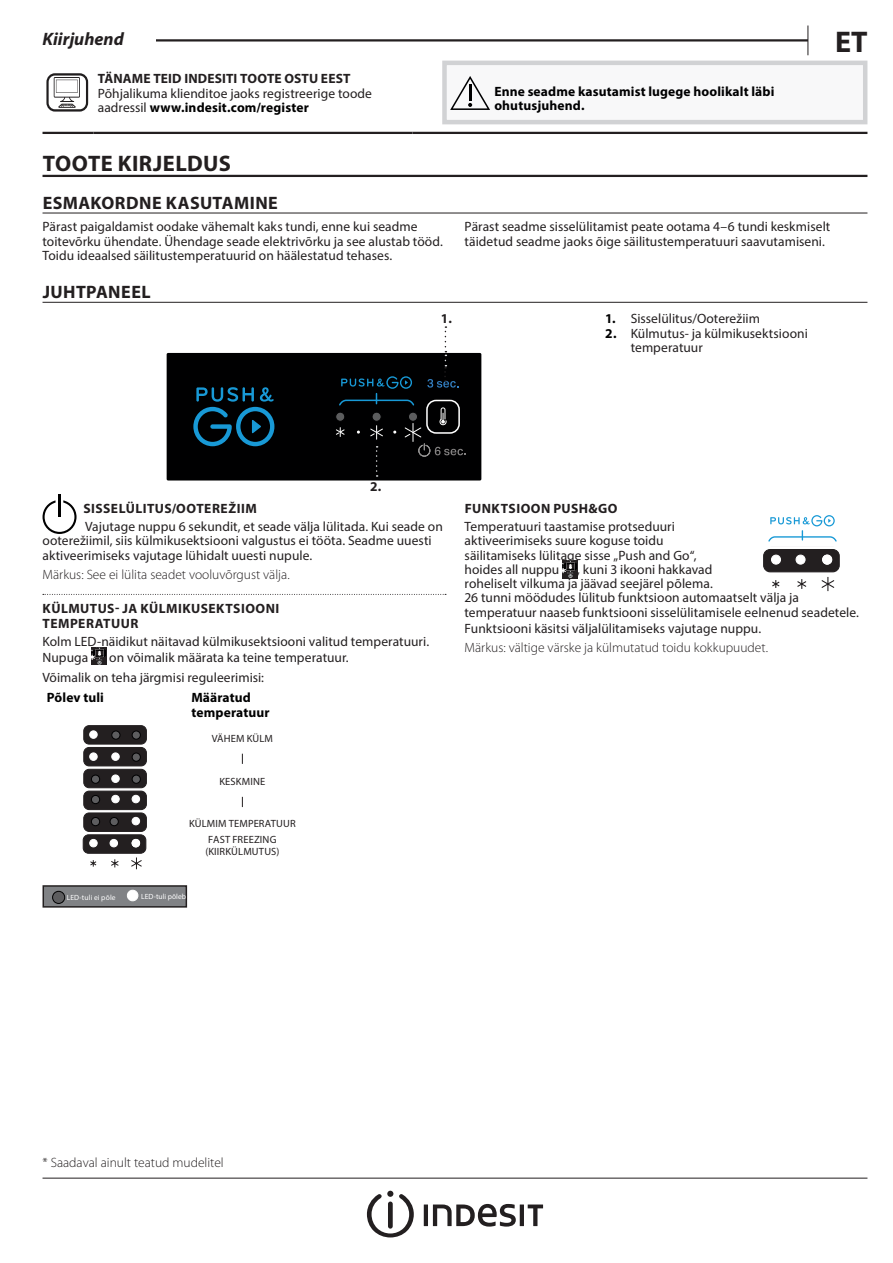
<style>
.page{position:relative;width:893px;height:1263px;background:#fff}
.page>*{position:absolute;margin:0;border:0;box-sizing:border-box;transform-origin:0 0}
.t1{font:700 30px "Myriad Pro";color:#231f20}
.t2{font:700 22.5px "Myriad Pro";letter-spacing:.02em;color:#231f20}
.t3{font:700 18px "Myriad Pro";letter-spacing:.025em;color:#231f20}
.t4{font:italic 700 18px "Myriad Pro";color:#231f20}
.t5{font:13.5px/14.2px "Myriad Pro";letter-spacing:.005em;color:#231f20}
.t6{font:300 13.5px "Myriad Pro";color:#231f20}
.t7{font:700 13.5px/14.2px "Myriad Pro";letter-spacing:.035em;color:#231f20}
.t8{font:700 13.5px/14.2px "Myriad Pro";letter-spacing:.01em;color:#000001}
.t9{font:700 13.5px "Myriad Pro";letter-spacing:.005em;color:#231f20}
.t10{font:10.5px/15.6px "Myriad Pro";letter-spacing:.015em;color:#231f20;text-align:center}
.t11{font:7.5px "Myriad Pro";letter-spacing:.01em;color:#fff}
.s1{font-weight:700;color:#000001}
</style>
<div class="page">
<hr style="left:43px;top:1178px;width:824px;height:1px;background:#231f20">
<svg style="left:807px;top:26px;width:1px;height:29px"></svg>
<hr style="left:43px;top:39px;width:765px;height:3px;background:#231f20">
<div style="left:43px;top:26px;width:113px;height:19px;background:#fff"></div>
<svg style="left:367px;top:1191px;width:47px;height:46px"></svg>
<hr style="left:424px;top:1204px;width:4px;height:22px;background:#231f20">
<svg style="left:433px;top:1204px;width:83px;height:22px"></svg>
<hr style="left:520px;top:1204px;width:4px;height:22px;background:#231f20">
<svg style="left:528px;top:1204px;width:15px;height:22px"></svg>
<div style="left:167px;top:353px;width:314px;height:127px;background:#000001;border-radius:2px"></div>
<svg style="left:193px;top:387px;width:81px;height:59px"></svg>
<hr style="left:43px;top:175px;width:824px;height:2px;background:#231f20">
<hr style="left:43px;top:213px;width:824px;height:1px;background:#231f20">
<hr style="left:43px;top:132px;width:51px;height:2px;background:#231f20">
<hr style="left:94px;top:132px;width:318px;height:2px;background:#231f20">
<hr style="left:412px;top:132px;width:455px;height:2px;background:#231f20">
<svg style="left:46px;top:73px;width:42px;height:39px"></svg>
<div style="left:444px;top:63px;width:421px;height:59px;background:#f8f8f9"></div>
<div style="left:442px;top:61px;width:425px;height:63px;border:4px solid #d1d2d4"></div>
<svg style="left:450px;top:76px;width:40px;height:34px"></svg>
<hr style="left:43px;top:302px;width:824px;height:1px;background:#231f20">
<svg style="left:43px;top:594px;width:403px;height:1px"></svg>
<svg style="left:43px;top:500px;width:34px;height:34px"></svg>
<hr style="left:58px;top:495px;width:3px;height:22px;background:#000">
<svg style="left:91px;top:647px;width:15px;height:18px"></svg>
<div style="left:84px;top:726px;width:62px;height:18px;background:#231f20;border-radius:5px"></div>
<div style="left:83px;top:725px;width:64px;height:19px;border:1px solid #231f20;border-radius:5px"></div>
<div style="left:84px;top:747px;width:62px;height:19px;background:#231f20;border-radius:5px"></div>
<div style="left:83px;top:747px;width:64px;height:19px;border:1px solid #231f20;border-radius:5px"></div>
<div style="left:84px;top:769px;width:62px;height:19px;background:#231f20;border-radius:5px"></div>
<div style="left:83px;top:769px;width:64px;height:19px;border:1px solid #231f20;border-radius:5px"></div>
<div style="left:84px;top:791px;width:62px;height:19px;background:#231f20;border-radius:5px"></div>
<div style="left:83px;top:791px;width:64px;height:19px;border:1px solid #231f20;border-radius:5px"></div>
<svg style="left:83px;top:797px;width:64px;height:72px"></svg>
<div style="left:108px;top:775px;width:14px;height:7px;border:1px solid #231f20;border-radius:3px"></div>
<svg style="left:85px;top:731px;width:37px;height:29px"></svg>
<div style="left:89px;top:839px;width:8px;height:8px;background:#fff;border:1px solid #fff;border-radius:50%"></div>
<div style="left:110px;top:839px;width:8px;height:8px;background:#fff;border:1px solid #fff;border-radius:50%"></div>
<div style="left:132px;top:817px;width:8px;height:8px;background:#fff;border:1px solid #fff;border-radius:50%"></div>
<div style="left:112px;top:795px;width:7px;height:8px;background:#fff;border:1px solid #fff;border-radius:50%"></div>
<div style="left:132px;top:795px;width:8px;height:8px;background:#fff;border:1px solid #fff;border-radius:50%"></div>
<div style="left:112px;top:775px;width:7px;height:8px;background:#fff;border:1px solid #fff;border-radius:50%"></div>
<div style="left:89px;top:753px;width:8px;height:8px;background:#fff;border:1px solid #fff;border-radius:50%"></div>
<div style="left:112px;top:753px;width:7px;height:8px;background:#fff;border:1px solid #fff;border-radius:50%"></div>
<div style="left:89px;top:731px;width:8px;height:7px;background:#fff;border:1px solid #fff;border-radius:50%"></div>
<div style="left:132px;top:775px;width:9px;height:8px;background:#5d5d5f;border:1px solid #000001;border-radius:50%"></div>
<div style="left:91px;top:795px;width:9px;height:9px;background:#5d5d5f;border:1px solid #000001;border-radius:50%"></div>
<div style="left:110px;top:817px;width:9px;height:9px;background:#5d5d5f;border:1px solid #000001;border-radius:50%"></div>
<div style="left:91px;top:817px;width:9px;height:9px;background:#5d5d5f;border:1px solid #000001;border-radius:50%"></div>
<div style="left:91px;top:775px;width:9px;height:8px;background:#5d5d5f;border:1px solid #000001;border-radius:50%"></div>
<div style="left:132px;top:753px;width:9px;height:8px;background:#5d5d5f;border:1px solid #000001;border-radius:50%"></div>
<div style="left:132px;top:731px;width:9px;height:8px;background:#5d5d5f;border:1px solid #000001;border-radius:50%"></div>
<div style="left:112px;top:731px;width:8px;height:8px;background:#5d5d5f;border:1px solid #000001;border-radius:50%"></div>
<div style="left:132px;top:839px;width:8px;height:8px;background:#fff;border:1px solid #fff;border-radius:50%"></div>
<div style="left:43px;top:886px;width:143px;height:21px;background:#808285"></div>
<div style="left:43px;top:885px;width:144px;height:23px;border:1px solid #231f20"></div>
<div style="left:123px;top:890px;width:25px;height:12px;border:1px solid #808285;border-radius:5px"></div>
<div style="left:52px;top:891px;width:13px;height:13px;background:#5d5d5f;border:1px solid #000001;border-radius:50%"></div>
<div style="left:127px;top:890px;width:11px;height:11px;background:#fff;border:1px solid #fff;border-radius:50%"></div>
<svg style="left:562px;top:561px;width:15px;height:17px"></svg>
<svg style="left:763px;top:515px;width:77px;height:76px"></svg>
<div style="left:771px;top:555px;width:10px;height:9px;background:#fff;border:1px solid #fff;border-radius:50%"></div>
<div style="left:796px;top:555px;width:9px;height:9px;background:#fff;border:1px solid #fff;border-radius:50%"></div>
<div style="left:822px;top:555px;width:10px;height:9px;background:#fff;border:1px solid #fff;border-radius:50%"></div>
<svg style="left:335px;top:326px;width:131px;height:151px"></svg>
<h3 class="t4" style="left:43px;top:28px;width:83px">Kiirjuhend</h3>
<h1 class="t1" style="left:835px;top:22px;width:34px">ET</h1>
<p class="t9" style="left:98px;top:70px;width:254px">TÄNAME TEID INDESITI TOOTE OSTU EEST</p>
<p class="t5" style="left:98px;top:86px;width:276px">Põhjalikuma klienditoe jaoks registreerige toode aadressil <span class="s1">www.indesit.com/register</span></p>
<p class="t8" style="left:494px;top:84px;width:282px">Enne seadme kasutamist lugege hoolikalt läbi ohutusjuhend.</p>
<h2 class="t2" style="left:43px;top:148px;width:190px">TOOTE KIRJELDUS</h2>
<h3 class="t3" style="left:43px;top:191px;width:237px">ESMAKORDNE KASUTAMINE</h3>
<p class="t5" style="left:43px;top:219px;width:402px">Pärast paigaldamist oodake vähemalt kaks tundi, enne kui seadme toitevõrku ühendate. Ühendage seade elektrivõrku ja see alustab tööd.<br>Toidu ideaalsed säilitustemperatuurid on häälestatud tehases.</p>
<p class="t5" style="left:465px;top:219px;width:367px">Pärast seadme sisselülitamist peate ootama 4–6 tundi keskmiselt täidetud seadme jaoks õige säilitustemperatuuri saavutamiseni.</p>
<h3 class="t3" style="left:43px;top:280px;width:109px">JUHTPANEEL</h3>
<p class="t5" style="left:605px;top:312px;width:156px"><span class="s1">1.</span> Sisselülitus/Ooterežiim</p>
<p class="t5" style="left:631px;top:326px;width:179px;text-indent:-26px"><span class="s1">2.</span> Külmutus- ja külmikusektsiooni temperatuur</p>
<p class="t7" style="left:441px;top:311px;width:13px">1.</p>
<p class="t7" style="left:370px;top:479px;width:13px">2.</p>
<p class="t7" style="left:84px;top:501px;width:175px">SISSELÜLITUS/OOTEREŽIIM</p>
<p class="t5" style="left:43px;top:519px;width:402px;text-indent:43px">Vajutage nuppu 6 sekundit, et seade välja lülitada. Kui seade on ooterežiimil, siis külmikusektsiooni valgustus ei tööta. Seadme uuesti aktiveerimiseks vajutage lühidalt uuesti nupule.</p>
<p class="t6" style="left:43px;top:567px;width:249px">Märkus: See ei lülita seadet vooluvõrgust välja.</p>
<p class="t7" style="left:43px;top:601px;width:238px">KÜLMUTUS- JA KÜLMIKUSEKTSIOONI<br>TEMPERATUUR</p>
<p class="t5" style="left:43px;top:633px;width:388px;line-height:15.8px">Kolm LED-näidikut näitavad külmikusektsiooni valitud temperatuuri.<br>Nupuga</p>
<p class="t5" style="left:43px;top:647px;width:308px;line-height:20.2px;text-indent:67px">on võimalik määrata ka teine temperatuur.<br>Võimalik on teha järgmisi reguleerimisi:</p>
<p class="t8" style="left:47px;top:690px;width:59px">Põlev tuli</p>
<p class="t8" style="left:191px;top:690px;width:80px">Määratud temperatuur</p>
<p class="t10" style="left:212px;top:730px;width:63px">VÄHEM KÜLM</p>
<p class="t10" style="left:219px;top:773px;width:48px">KESKMINE</p>
<p class="t10" style="left:189px;top:815px;width:108px">KÜLMIM TEMPERATUUR<br>FAST FREEZING</p>
<p class="t10" style="left:205px;top:844px;width:75px">(KIIRKÜLMUTUS)</p>
<p class="t11" style="left:67px;top:893px;width:50px">LED-tuli ei põle</p>
<p class="t11" style="left:141px;top:891px;width:47px">LED-tuli põleb</p>
<p class="t7" style="left:465px;top:501px;width:154px">FUNKTSIOON PUSH&amp;GO</p>
<p class="t5" style="left:465px;top:519px;width:233px">Temperatuuri taastamise protseduuri aktiveerimiseks suure koguse toidu säilitamiseks lülitage sisse „Push and Go“, hoides all nuppu</p>
<p class="t5" style="left:465px;top:562px;width:396px;text-indent:113px">, kuni 3 ikooni hakkavad<br>roheliselt vilkuma ja jäävad seejärel põlema.<br>26 tunni möödudes lülitub funktsioon automaatselt välja ja temperatuur naaseb funktsiooni sisselülitamisele eelnenud seadetele.</p>
<p class="t5" style="left:465px;top:621px;width:298px">Funktsiooni käsitsi väljalülitamiseks vajutage nuppu.</p>
<p class="t6" style="left:465px;top:639px;width:305px">Märkus: vältige värske ja külmutatud toidu kokkupuudet.</p>
<p class="t6" style="left:43px;top:1155px;width:183px">* Saadaval ainult teatud mudelitel</p>
</div>
